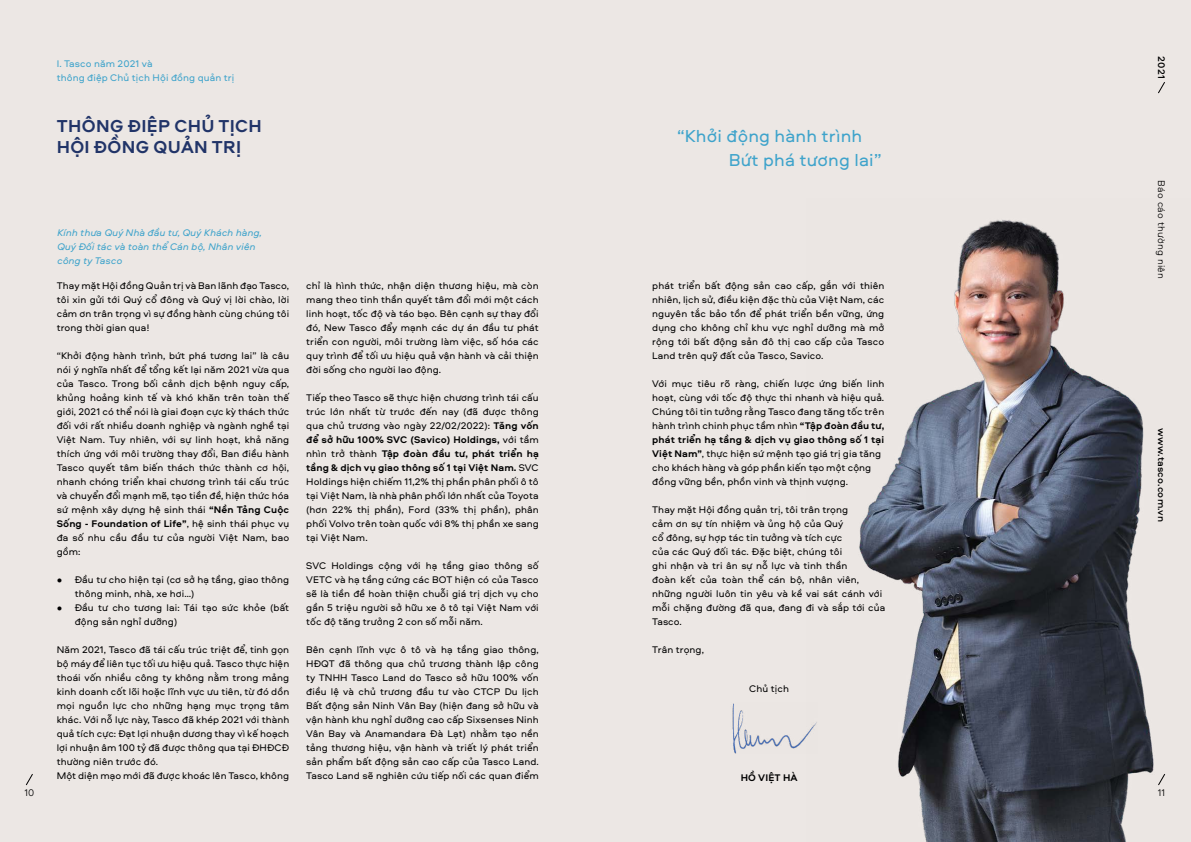
<style>
.page{position:relative;width:1191px;height:842px;background:#ece7e4}
.page>*{position:absolute;margin:0;border:0;box-sizing:border-box;transform-origin:0 0}
.t1{font:18px/24.5px "Tasco Aeroport";letter-spacing:.01em;color:#3ea3cb}
.t2{font:700 18px/21px "Tasco Aeroport";letter-spacing:.015em;color:#213468}
.t3{font:10px/14px "Tasco Aeroport";letter-spacing:.01em;color:#000;text-align:justify}
.t4{font:italic 10px/14px "Tasco Aeroport";letter-spacing:.01em;color:#3ea3cb}
.t5{font:10px/14px "Tasco Aeroport";letter-spacing:.01em;color:#3ea3cb}
.t6{font:500 10px "Tasco Aeroport";letter-spacing:.025em;color:#000}
.t7{font:300 10px "Tasco Aeroport";letter-spacing:.025em;color:#000}
.t8{font:700 10px "Tasco Aeroport";letter-spacing:.015em;color:#000}
.s1{font-weight:700}
</style>
<div class="page">
<img style="left:859px;top:220px;width:307px;height:622px">
<img style="left:732px;top:703px;width:85px;height:51px">
<svg style="left:1158px;top:82px;width:7px;height:12px"></svg>
<svg style="left:26px;top:774px;width:7px;height:12px"></svg>
<svg style="left:1157px;top:773px;width:8px;height:13px"></svg>
<p class="t5" style="left:57px;top:56px;width:179px">I. Tasco năm 2021 và<br>thông điệp Chủ tịch Hội đồng quản trị</p>
<h1 class="t2" style="left:57px;top:114px;width:206px">THÔNG ĐIỆP CHỦ TỊCH<br>HỘI ĐỒNG QUẢN TRỊ</h1>
<p class="t4" style="left:57px;top:224px;width:206px">Kính thưa Quý Nhà đầu tư, Quý Khách hàng,<br>Quý Đối tác và toàn thể Cán bộ, Nhân viên công ty Tasco</p>
<p class="t3" style="left:57px;top:278px;width:234px">Thay mặt Hội đồng Quản trị và Ban lãnh đạo Tasco, tôi xin gửi tới Quý cổ đông và Quý vị lời chào, lời cảm ơn trân trọng vì sự đồng hành cùng chúng tôi trong thời gian qua!</p>
<p class="t3" style="left:57px;top:348px;width:234px">“Khởi động hành trình, bứt phá tương lai” là câu nói ý nghĩa nhất để tổng kết lại năm 2021 vừa qua của Tasco. Trong bối cảnh dịch bệnh nguy cấp, khủng hoảng kinh tế và khó khăn trên toàn thế giới, 2021 có thể nói là giai đoạn cực kỳ thách thức đối với rất nhiều doanh nghiệp và ngành nghề tại Việt Nam. Tuy nhiên, với sự linh hoạt, khả năng thích ứng với môi trường thay đổi, Ban điều hành Tasco quyết tâm biến thách thức thành cơ hội, nhanh chóng triển khai chương trình tái cấu trúc và chuyển đổi mạnh mẽ, tạo tiền đề, hiện thức hóa sứ mệnh xây dựng hệ sinh thái <span class="s1">“Nền Tảng Cuộc Sống - Foundation of Life”</span>, hệ sinh thái phục vụ đa số nhu cầu đầu tư của người Việt Nam, bao gồm:</p>
<p class="t3" style="left:75px;top:572px;width:216px;text-indent:-18px">• Đầu tư cho hiện tại (cơ sở hạ tầng, giao thông thông minh, nhà, xe hơi…)</p>
<p class="t3" style="left:75px;top:600px;width:216px;text-indent:-18px">• Đầu tư cho tương lai: Tái tạo sức khỏe (bất động sản nghỉ dưỡng)</p>
<p class="t3" style="left:57px;top:642px;width:234px;text-align:left">Năm 2021, Tasco đã tái cấu trúc triệt để, tinh gọn bộ máy để liên tục tối ưu hiệu quả. Tasco thực hiện thoái vốn nhiều công ty không nằm trong mảng kinh doanh cốt lõi hoặc lĩnh vực ưu tiên, từ đó dồn mọi nguồn lực cho những hạng mục trọng tâm khác. Với nỗ lực này, Tasco đã khép 2021 với thành quả tích cực: Đạt lợi nhuận dương thay vì kế hoạch lợi nhuận âm 100 tỷ đã được thông qua tại ĐHĐCĐ thường niên trước đó.<br>Một diện mạo mới đã được khoác lên Tasco, không</p>
<p class="t3" style="left:306px;top:278px;width:234px">chỉ là hình thức, nhận diện thương hiệu, mà còn mang theo tinh thần quyết tâm đổi mới một cách linh hoạt, tốc độ và táo bạo. Bên cạnh sự thay đổi đó, New Tasco đẩy mạnh các dự án đầu tư phát triển con người, môi trường làm việc, số hóa các quy trình để tối ưu hiệu quả vận hành và cải thiện đời sống cho người lao động.</p>
<p class="t3" style="left:306px;top:390px;width:234px">Tiếp theo Tasco sẽ thực hiện chương trình tái cấu trúc lớn nhất từ trước đến nay (đã được thông qua chủ trương vào ngày 22/02/2022): <span class="s1">Tăng vốn để sở hữu 100% SVC (Savico) Holdings,</span> với tầm nhìn trở thành <span class="s1">Tập đoàn đầu tư, phát triển hạ tầng &amp; dịch vụ giao thông số 1 tại Việt Nam.</span> SVC Holdings hiện chiếm 11,2% thị phần phân phối ô tô tại Việt Nam, là nhà phân phối lớn nhất của Toyota (hơn 22% thị phần), Ford (33% thị phần), phân phối Volvo trên toàn quốc với 8% thị phần xe sang tại Việt Nam.</p>
<p class="t3" style="left:306px;top:558px;width:234px">SVC Holdings cộng với hạ tầng giao thông số VETC và hạ tầng cứng các BOT hiện có của Tasco sẽ là tiền đề hoàn thiện chuỗi giá trị dịch vụ cho gần 5 triệu người sở hữu xe ô tô tại Việt Nam với tốc độ tăng trưởng 2 con số mỗi năm.</p>
<p class="t3" style="left:306px;top:642px;width:234px">Bên cạnh lĩnh vực ô tô và hạ tầng giao thông, HĐQT đã thông qua chủ trương thành lập công ty TNHH Tasco Land do Tasco sở hữu 100% vốn điều lệ và chủ trương đầu tư vào CTCP Du lịch Bất động sản Ninh Vân Bay (hiện đang sở hữu và vận hành khu nghỉ dưỡng cao cấp Sixsenses Ninh Vân Bay và Anamandara Đà Lạt) nhằm tạo nền tảng thương hiệu, vận hành và triết lý phát triển sản phẩm bất động sản cao cấp của Tasco Land.<br>Tasco Land sẽ nghiên cứu tiếp nối các quan điểm</p>
<h1 class="t1" style="left:729px;top:122px;width:154px;text-indent:-52px">“Khởi động hành trình<br>Bứt phá tương lai”</h1>
<p class="t3" style="left:652px;top:278px;width:234px">phát triển bất động sản cao cấp, gắn với thiên nhiên, lịch sử, điều kiện đặc thù của Việt Nam, các nguyên tắc bảo tồn để phát triển bền vững, ứng dụng cho không chỉ khu vực nghỉ dưỡng mà mở rộng tới bất động sản đô thị cao cấp của Tasco Land trên quỹ đất của Tasco, Savico.</p>
<p class="t3" style="left:652px;top:376px;width:234px;text-align:left">Với mục tiêu rõ ràng, chiến lược ứng biến linh hoạt, cùng với tốc độ thực thi nhanh và hiệu quả.<br>Chúng tôi tin tưởng rằng Tasco đang tăng tốc trên hành trình chinh phục tầm nhìn <span class="s1">“Tập đoàn đầu tư, phát triển hạ tầng &amp; dịch vụ giao thông số 1 tại Việt Nam”</span>, thực hiện sứ mệnh tạo giá trị gia tăng cho khách hàng và góp phần kiến tạo một cộng đồng vững bền, phồn vinh và thịnh vượng.</p>
<p class="t3" style="left:652px;top:502px;width:235px;text-align:left">Thay mặt Hội đồng quản trị, tôi trân trọng<br>cảm ơn sự tín nhiệm và ủng hộ của Quý<br>cổ đông, sự hợp tác tin tưởng và tích cực<br>của các Quý đối tác. Đặc biệt, chúng tôi<br>ghi nhận và tri ân sự nỗ lực và tinh thần<br>đoàn kết của toàn thể cán bộ, nhân viên, những người luôn tin yêu và kề vai sát cánh với mỗi chặng đường đã qua, đang đi và sắp tới của Tasco.</p>
<p class="t3" style="left:652px;top:642px;width:53px">Trân trọng,</p>
<p class="t3" style="left:749px;top:680px;width:41px">Chủ tịch</p>
<p class="t8" style="left:740px;top:769px;width:58px">HỒ VIỆT HÀ</p>
<p class="t6" style="left:1169px;top:56px;width:24px;rotate:90deg">2021</p>
<p class="t7" style="left:1169px;top:180px;width:100px;rotate:90deg">Báo cáo thường niên</p>
<p class="t6" style="left:1169px;top:428px;width:95px;rotate:90deg">www.tasco.com.vn</p>
<p class="t7" style="left:24px;top:785px;width:11px">10</p>
<p class="t7" style="left:1157px;top:785px;width:9px">11</p>
</div>
